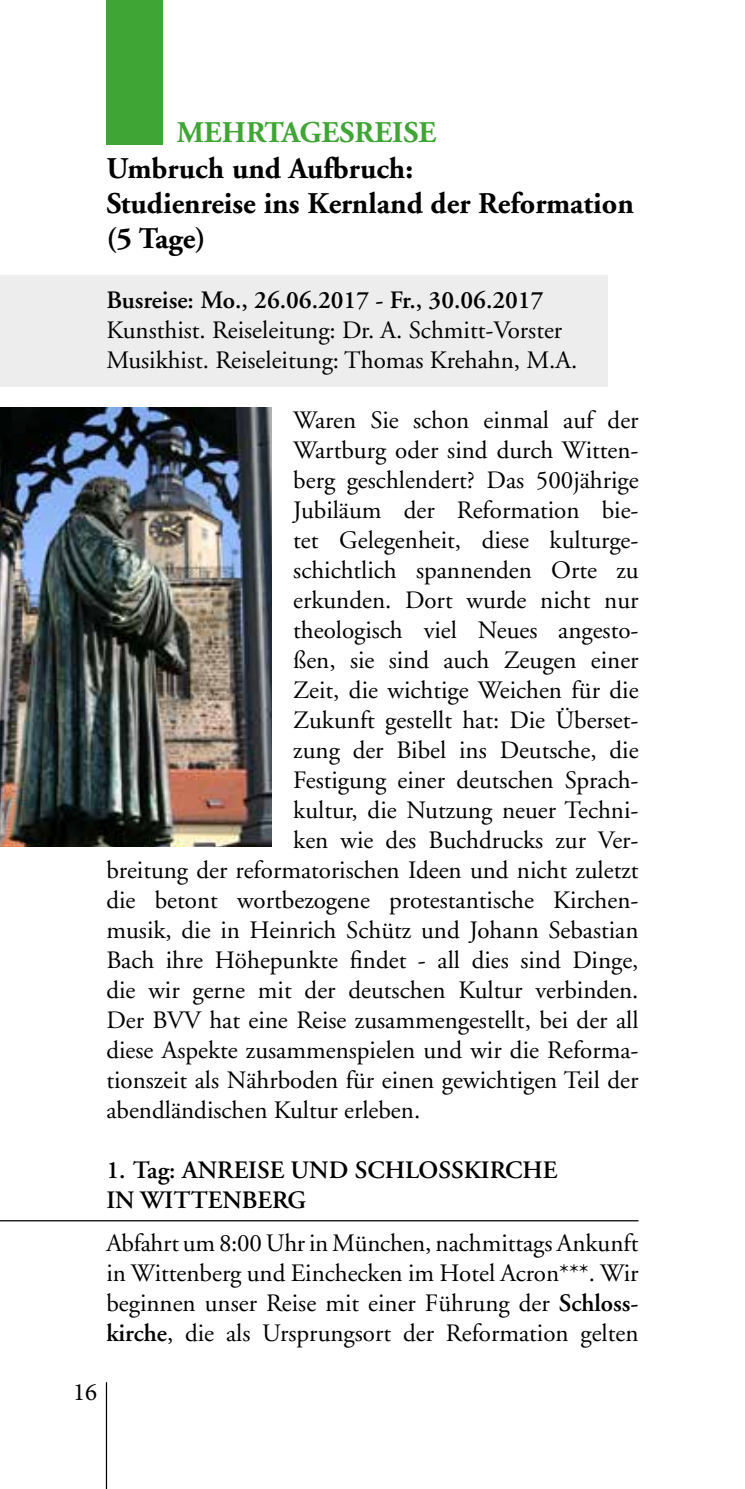
<style>
.page{position:relative;width:745px;height:1489px;background:#fff}
.page>*{position:absolute;margin:0;border:0;box-sizing:border-box;transform-origin:0 0}
.t1{font:700 30px/35px "Adobe Garamond";color:#000}
.t2{font:700 30px "Adobe Garamond";color:#3fa535}
.t3{font:25px/30px "Adobe Garamond";color:#000}
.t4{font:600 25px/30px "Adobe Garamond";color:#000}
.t5{font:25px "Minion Pro";color:#000}
.s1{font-weight:600}
</style>
<div class="page">
<div style="left:0;top:275px;width:607px;height:111px;background:#ededed"></div>
<hr style="left:0;top:1219px;width:638px;height:2px;background:#000">
<div style="left:106px;top:0;width:57px;height:144px;background:#3fa535"></div>
<hr style="left:106px;top:1381px;width:1px;height:107px;background:#000">
<img style="left:0;top:407px;width:272px;height:439px">
<p class="t2" style="left:176px;top:117px;width:261px">MEHRTAGESREISE</p>
<p class="t1" style="left:106px;top:151px;width:528px">Umbruch und Aufbruch:<br>Studienreise ins Kernland der Reformation (5 Tage)</p>
<p class="t4" style="left:106px;top:285px;width:438px">Busreise: Mo., 26.06.2017 - Fr., 30.06.2017</p>
<p class="t3" style="left:106px;top:315px;width:472px">Kunsthist. Reiseleitung: Dr. A. Schmitt-Vorster<br>Musikhist. Reiseleitung: Thomas Krehahn, M.A.</p>
<p class="t3" style="left:293px;top:405px;width:346px">Waren Sie schon einmal auf der</p>
<p class="t3" style="left:293px;top:435px;width:346px">Wartburg oder sind durch Witten-</p>
<p class="t3" style="left:293px;top:465px;width:346px">berg geschlendert? Das 500jährige</p>
<p class="t3" style="left:293px;top:495px;width:346px">Jubiläum der Reformation bie-</p>
<p class="t3" style="left:293px;top:525px;width:346px">tet Gelegenheit, diese kulturge-</p>
<p class="t3" style="left:293px;top:555px;width:346px">schichtlich spannenden Orte zu</p>
<p class="t3" style="left:293px;top:585px;width:346px">erkunden. Dort wurde nicht nur</p>
<p class="t3" style="left:293px;top:615px;width:346px">theologisch viel Neues angesto-</p>
<p class="t3" style="left:293px;top:645px;width:346px">ßen, sie sind auch Zeugen einer</p>
<p class="t3" style="left:293px;top:675px;width:346px">Zeit, die wichtige Weichen für die</p>
<p class="t3" style="left:293px;top:705px;width:346px">Zukunft gestellt hat: Die Überset-</p>
<p class="t3" style="left:293px;top:735px;width:346px">zung der Bibel ins Deutsche, die</p>
<p class="t3" style="left:293px;top:765px;width:346px">Festigung einer deutschen Sprach-</p>
<p class="t3" style="left:293px;top:795px;width:346px">kultur, die Nutzung neuer Techni-</p>
<p class="t3" style="left:293px;top:825px;width:346px">ken wie des Buchdrucks zur Ver-</p>
<p class="t3" style="left:106px;top:855px;width:533px">breitung der reformatorischen Ideen und nicht zuletzt</p>
<p class="t3" style="left:106px;top:885px;width:533px">die betont wortbezogene protestantische Kirchen-</p>
<p class="t3" style="left:106px;top:915px;width:533px">musik, die in Heinrich Schütz und Johann Sebastian</p>
<p class="t3" style="left:106px;top:945px;width:533px">Bach ihre Höhepunkte findet - all dies sind Dinge,</p>
<p class="t3" style="left:106px;top:975px;width:533px">die wir gerne mit der deutschen Kultur verbinden.</p>
<p class="t3" style="left:106px;top:1005px;width:533px">Der BVV hat eine Reise zusammengestellt, bei der all</p>
<p class="t3" style="left:106px;top:1035px;width:533px">diese Aspekte zusammenspielen und wir die Reforma-</p>
<p class="t3" style="left:106px;top:1065px;width:533px">tionszeit als Nährboden für einen gewichtigen Teil der</p>
<p class="t3" style="left:106px;top:1095px;width:315px">abendländischen Kultur erleben.</p>
<p class="t4" style="left:106px;top:1155px;width:452px">1. Tag: ANREISE UND SCHLOSSKIRCHE<br>IN WITTENBERG</p>
<p class="t3" style="left:106px;top:1228px;width:533px;text-align:justify">Abfahrt um 8:00 Uhr in München, nachmittags Ankunft in Wittenberg und Einchecken im Hotel Acron***. Wir beginnen unser Reise mit einer Führung der <span class="s1">Schloss&shy;kirche</span>, die als Ursprungsort der Reformation gelten</p>
<p class="t5" style="left:73px;top:1375px;width:26px">16</p>
</div>
